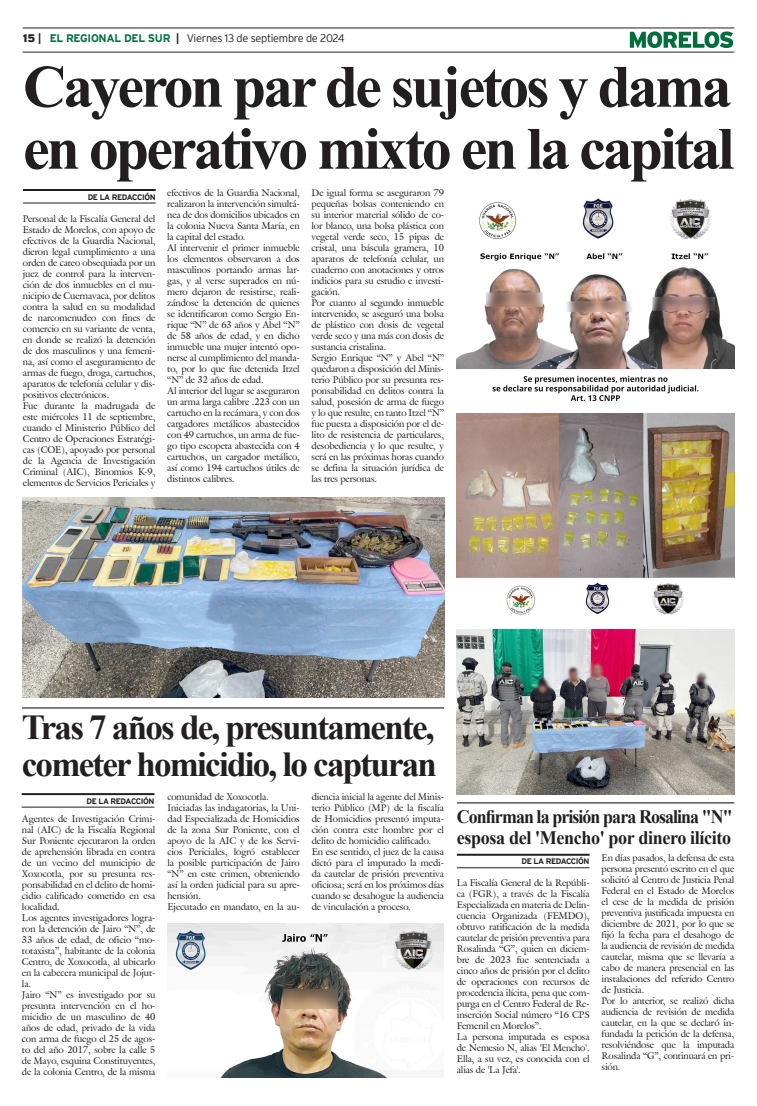
<style>
.page{position:relative;width:757px;height:1106px;background:#fff}
.page>*{position:absolute;margin:0;border:0;box-sizing:border-box;transform-origin:0 0}
.Cabeza_01{font:700 60px "Times New Roman";letter-spacing:-.05em;color:#231f20}
.Cabeza_02{font:700 35px "Times New Roman";letter-spacing:-.05em;color:#231f20}
.Cabeza_03{font:700 19px "Times New Roman";letter-spacing:-.05em;color:#231f20;scale:.94 1}
.Cabeza_03-2{font:700 19px "Times New Roman";letter-spacing:-.03em;color:#231f20;scale:.95 1}
.t1{font:300 11px "Interstate";letter-spacing:-.025em;color:#231f20}
.t2{font:9.5px/11px "Galliard IT Cby BT";letter-spacing:-.01em;color:#231f20;text-align:justify}
.t3{font:700 8px "Interstate";letter-spacing:-.05em;color:#231f20}
.s1{font-weight:900}
.s2{font-weight:700}
.s3{font-weight:700;color:#006f3c}
</style>
<div class="page">
<hr style="left:23px;top:28px;width:711px;height:1px;background:#231f20">
<hr style="left:23px;top:52px;width:711px;height:1px;background:#231f20">
<svg style="left:630px;top:31px;width:103px;height:17px"></svg>
<hr style="left:23px;top:189px;width:133px;height:2px;background:#231f20">
<hr style="left:23px;top:203px;width:133px;height:1px;background:#231f20">
<hr style="left:457px;top:853px;width:132px;height:2px;background:#231f20">
<hr style="left:457px;top:867px;width:132px;height:1px;background:#231f20">
<hr style="left:22px;top:793px;width:132px;height:2px;background:#231f20">
<hr style="left:22px;top:806px;width:132px;height:1px;background:#231f20">
<hr style="left:22px;top:707px;width:422px;height:1px;background:#000">
<hr style="left:457px;top:802px;width:277px;height:1px;background:#000">
<img style="left:457px;top:198px;width:277px;height:204px">
<img style="left:23px;top:497px;width:422px;height:200px">
<img style="left:167px;top:923px;width:277px;height:154px">
<img style="left:457px;top:413px;width:277px;height:202px">
<img style="left:457px;top:629px;width:277px;height:165px">
<p class="t1" style="left:23px;top:32px;width:323px"><span class="s1">15</span> <span class="s2">|</span> <span class="s3">EL REGIONAL DEL SUR</span> <span class="s2">|</span> Viernes 13 de septiembre de 2024</p>
<p class="Cabeza_01" style="left:23px;top:43px;width:710px">Cayeron par de sujetos y dama</p>
<p class="Cabeza_01" style="left:23px;top:105px;width:713px">en operativo mixto en la capital</p>
<p class="t3" style="left:88px;top:192px;width:69px">DE LA REDACCIÓN</p>
<p class="t2" style="left:167px;top:187px;width:134px">efectivos de la Guardia Nacional, realizaron la intervención simultá&shy;nea de dos domicilios ubicados en la colonia Nueva Santa María, en la capital del estado.</p>
<p class="t2" style="left:167px;top:242px;width:134px">Al intervenir el primer inmueble los elementos observaron a dos masculinos portando armas lar&shy;gas, y al verse superados en nú&shy;mero dejaron de resistirse, reali&shy;zándose la detención de quienes se identificaron como Sergio En&shy;rique “N” de 63 años y Abel “N” de 58 años de edad, y en dicho inmueble una mujer intentó opo&shy;nerse al cumplimiento del manda&shy;to, por lo que fue detenida Itzel “N” de 32 años de edad.</p>
<p class="t2" style="left:167px;top:385px;width:134px">Al interior del lugar se aseguraron un arma larga calibre .223 con un cartucho en la recámara, y con dos cargadores metálicos abastecidos con 49 cartuchos, un arma de fue&shy;go tipo escopeta abastecida con 4 cartuchos, un cargador metálico, así como 194 cartuchos útiles de distintos calibres.</p>
<p class="t2" style="left:312px;top:187px;width:134px">De igual forma se aseguraron 79 pequeñas bolsas conteniendo en su interior material sólido de co&shy;lor blanco, una bolsa plástica con vegetal verde seco, 15 pipas de cristal, una báscula gramera, 10 aparatos de telefonía celular, un cuaderno con anotaciones y otros indicios para su estudio e investi&shy;gación.</p>
<p class="t2" style="left:312px;top:297px;width:134px">Por cuanto al segundo inmueble intervenido, se aseguró una bolsa de plástico con dosis de vegetal verde seco y una más con dosis de sustancia cristalina.</p>
<p class="t2" style="left:312px;top:352px;width:134px">Sergio Enrique “N” y Abel “N” quedaron a disposición del Minis&shy;terio Público por su presunta res&shy;ponsabilidad en delitos contra la salud, posesión de arma de fuego y lo que resulte, en tanto Itzel “N” fue puesta a disposición por el de&shy;lito de resistencia de particulares, desobediencia y lo que resulte, y será en las próximas horas cuando se defina la situación jurídica de las tres personas.</p>
<p class="t2" style="left:23px;top:213px;width:134px">Personal de la Fiscalía General del Estado de Morelos, con apoyo de efectivos de la Guardia Nacional, dieron legal cumplimiento a una orden de cateo obsequiada por un juez de control para la interven&shy;ción de dos inmuebles en el mu&shy;nicipio de Cuernavaca, por delitos contra la salud en su modalidad de narcomenudeo con fines de comercio en su variante de venta, en donde se realizó la detención de dos masculinos y una femeni&shy;na, así como el aseguramiento de armas de fuego, droga, cartuchos, aparatos de telefonía celular y dis&shy;positivos electrónicos.</p>
<p class="t2" style="left:23px;top:400px;width:134px">Fue durante la madrugada de este miércoles 11 de septiembre, cuando el Ministerio Público del Centro de Operaciones Estratégi&shy;cas (COE), apoyado por personal de la Agencia de Investigación Criminal (AIC), Binomios K-9, elementos de Servicios Periciales y</p>
<p class="Cabeza_02" style="left:22px;top:702px;width:414px">Tras 7 años de, presuntamente,</p>
<p class="Cabeza_02" style="left:22px;top:739px;width:417px">cometer homicidio, lo capturan</p>
<p class="t3" style="left:86px;top:796px;width:69px">DE LA REDACCIÓN</p>
<p class="t2" style="left:167px;top:791px;width:103px">comunidad de Xoxocotla.</p>
<p class="t2" style="left:167px;top:802px;width:134px">Iniciadas las indagatorias, la Uni&shy;dad Especializada de Homicidios de la zona Sur Poniente, con el apoyo de la AIC y de los Servi&shy;cios Periciales, logró establecer la posible participación de Jairo “N” en este crimen, obteniendo así la orden judicial para su apre&shy;hensión.</p>
<p class="t2" style="left:167px;top:901px;width:134px">Ejecutado en mandato, en la au-</p>
<p class="t2" style="left:312px;top:791px;width:134px">diencia inicial la agente del Minis&shy;terio Público (MP) de la fiscalía de Homicidios presentó imputa&shy;ción contra este hombre por el delito de homicidio calificado.</p>
<p class="t2" style="left:312px;top:846px;width:134px">En ese sentido, el juez de la causa dictó para el imputado la medi&shy;da cautelar de prisión preventiva oficiosa; será en los próximos días cuando se desahogue la audiencia de vinculación a proceso.</p>
<p class="t2" style="left:22px;top:813px;width:135px">Agentes de Investigación Crimi&shy;nal (AIC) de la Fiscalía Regional Sur Poniente ejecutaron la orden de aprehensión librada en contra de un vecino del municipio de Xoxocotla, por su presunta res&shy;ponsabilidad en el delito de homi&shy;cidio calificado cometido en esa localidad.</p>
<p class="t2" style="left:22px;top:912px;width:135px">Los agentes investigadores logra&shy;ron la detención de Jairo “N”, de 33 años de edad, de oficio “mo&shy;totaxista”, habitante de la colonia Centro, de Xoxocotla, al ubicarlo en la cabecera municipal de Jojut&shy;la.</p>
<p class="t2" style="left:22px;top:989px;width:135px">Jairo “N” es investigado por su presunta intervención en el ho&shy;micidio de un masculino de 40 años de edad, privado de la vida con arma de fuego el 25 de agos&shy;to del año 2017, sobre la calle 5 de Mayo, esquina Constituyentes, de la colonia Centro, de la misma</p>
<p class="Cabeza_03" style="left:457px;top:802px;width:295px">Confirman la prisión para Rosalina "N"</p>
<p class="Cabeza_03-2" style="left:457px;top:823px;width:290px">esposa del 'Mencho' por dinero ilícito</p>
<p class="t3" style="left:522px;top:857px;width:69px">DE LA REDACCIÓN</p>
<p class="t2" style="left:457px;top:877px;width:134px">La Fiscalía General de la Repúbli&shy;ca (FGR), a través de la Fiscalía Especializada en materia de Delin&shy;cuencia Organizada (FEMDO), obtuvo ratificación de la medida cautelar de prisión preventiva para Rosalinda “G”, quien en diciem&shy;bre de 2023 fue sentenciada a cinco años de prisión por el delito de operaciones con recursos de procedencia ilícita, pena que com&shy;purga en el Centro Federal de Re&shy;inserción Social número “16 CPS Femenil en Morelos”.</p>
<p class="t2" style="left:457px;top:1031px;width:134px">La persona imputada es esposa de Nemesio N, alias 'El Mencho'.<br>Ella, a su vez, es conocida con el alias de 'La Jefa'.</p>
<p class="t2" style="left:601px;top:852px;width:134px">En días pasados, la defensa de esta persona presentó escrito en el que solicitó al Centro de Justicia Penal Federal en el Estado de Morelos el cese de la medida de prisión preventiva justificada impuesta en diciembre de 2021, por lo que se fijó la fecha para el desahogo de la audiencia de revisión de medida cautelar, misma que se llevaría a cabo de manera presencial en las instalaciones del referido Centro de Justicia.</p>
<p class="t2" style="left:601px;top:995px;width:134px">Por lo anterior, se realizó dicha audiencia de revisión de medida cautelar, en la que se declaró in&shy;fundada la petición de la defensa, resolviéndose que la imputada Rosalinda “G”, continuará en pri&shy;sión.</p>
</div>
